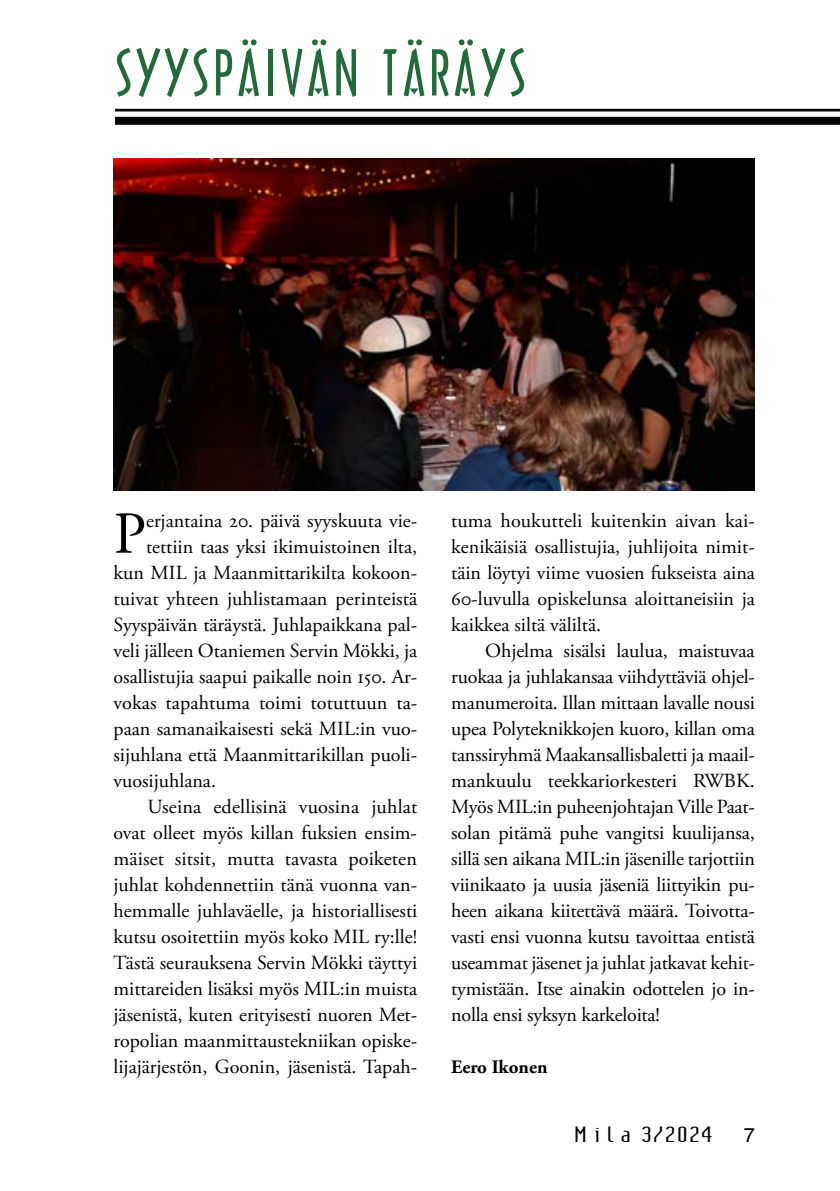
<style>
.page{position:relative;width:840px;height:1191px;background:#fff}
.page>*{position:absolute;margin:0;border:0;box-sizing:border-box;transform-origin:0 0}
.t1{font:60px "Architecture Plain";letter-spacing:.07em;color:#22693b}
.t2{font:59.2px "Adobe Garamond Pro";color:#000}
.t3{font:22px "Institution";color:#000;scale:1.7 1}
.t4{font:20px/26px "Adobe Garamond Pro";color:#000;text-align:justify}
.t5{font:20px "Helvetica LT Std";color:#000}
.t6{font:700 19px "Adobe Garamond Pro";color:#000}
</style>
<div class="page">
<hr style="left:115px;top:109px;width:724px;height:2px;background:#000">
<div style="left:115px;top:117px;width:724px;height:8px;background:#000"></div>
<img style="left:113px;top:158px;width:641px;height:332px">
<h1 class="t1" style="left:115px;top:36px;width:408px">SYYSPÄIVÄN TÄRÄYS</h1>
<h2 class="t2" style="left:113px;top:498px;width:34px">P</h2>
<p class="t4" style="left:146px;top:508px;width:272px">erjantaina 20. päivä syyskuuta vie-</p>
<p class="t4" style="left:146px;top:534px;width:272px">tettiin taas yksi ikimuistoinen ilta,</p>
<p class="t4" style="left:113px;top:560px;width:305px">kun MIL ja Maanmittarikilta kokoon-</p>
<p class="t4" style="left:113px;top:586px;width:305px">tuivat yhteen juhlistamaan perinteistä</p>
<p class="t4" style="left:113px;top:612px;width:305px">Syyspäivän täräystä. Juhlapaikkana pal-</p>
<p class="t4" style="left:113px;top:638px;width:305px">veli jälleen Otaniemen Servin Mökki, ja</p>
<p class="t4" style="left:113px;top:664px;width:305px">osallistujia saapui paikalle noin 150. Ar-</p>
<p class="t4" style="left:113px;top:690px;width:305px">vokas tapahtuma toimi totuttuun ta-</p>
<p class="t4" style="left:113px;top:716px;width:305px">paan samanaikaisesti sekä MIL:in vuo-</p>
<p class="t4" style="left:113px;top:742px;width:305px">sijuhlana että Maanmittarikillan puoli-</p>
<p class="t4" style="left:113px;top:768px;width:104px">vuosijuhlana.</p>
<p class="t4" style="left:147px;top:794px;width:271px">Useina edellisinä vuosina juhlat</p>
<p class="t4" style="left:113px;top:820px;width:305px">ovat olleet myös killan fuksien ensim-</p>
<p class="t4" style="left:113px;top:846px;width:305px">mäiset sitsit, mutta tavasta poiketen</p>
<p class="t4" style="left:113px;top:872px;width:305px">juhlat kohdennettiin tänä vuonna van-</p>
<p class="t4" style="left:113px;top:898px;width:305px">hemmalle juhlaväelle, ja historiallisesti</p>
<p class="t4" style="left:113px;top:924px;width:305px">kutsu osoitettiin myös koko MIL ry:lle!</p>
<p class="t4" style="left:113px;top:950px;width:305px">Tästä seurauksena Servin Mökki täyttyi</p>
<p class="t4" style="left:113px;top:976px;width:305px">mittareiden lisäksi myös MIL:in muista</p>
<p class="t4" style="left:113px;top:1002px;width:305px">jäsenistä, kuten erityisesti nuoren Met-</p>
<p class="t4" style="left:113px;top:1028px;width:305px">ropolian maanmittaustekniikan opiske-</p>
<p class="t4" style="left:113px;top:1054px;width:305px">lijajärjestön, Goonin, jäsenistä. Tapah-</p>
<p class="t4" style="left:451px;top:508px;width:305px">tuma houkutteli kuitenkin aivan kai&shy;kenikäisiä osallistujia, juhlijoita nimit&shy;täin löytyi viime vuosien fukseista aina 60-luvulla opiskelunsa aloittaneisiin ja kaikkea siltä väliltä.</p>
<p class="t4" style="left:451px;top:638px;width:305px;text-indent:34px">Ohjelma sisälsi laulua, maistuvaa ruokaa ja juhlakansaa viihdyttäviä ohjel&shy;manumeroita. Illan mittaan lavalle nousi upea Polyteknikkojen kuoro, killan oma tanssiryhmä Maakansallisbaletti ja maail&shy;mankuulu teekkariorkesteri RWBK.<br>Myös MIL:in puheenjohtajan Ville Paat&shy;solan pitämä puhe vangitsi kuulijansa, sillä sen aikana MIL:in jäsenille tarjottiin viinikaato ja uusia jäseniä liittyikin pu&shy;heen aikana kiitettävä määrä. Toivotta&shy;vasti ensi vuonna kutsu tavoittaa entistä useammat jäsenet ja juhlat jatkavat kehit&shy;tymistään. Itse ainakin odottelen jo in&shy;nolla ensi syksyn karkeloita!</p>
<p class="t6" style="left:451px;top:1055px;width:98px">Eero Ikonen</p>
<p class="t3" style="left:573px;top:1123px;width:83px">M i l a 3/2024</p>
<p class="t5" style="left:743px;top:1123px;width:13px">7</p>
</div>
